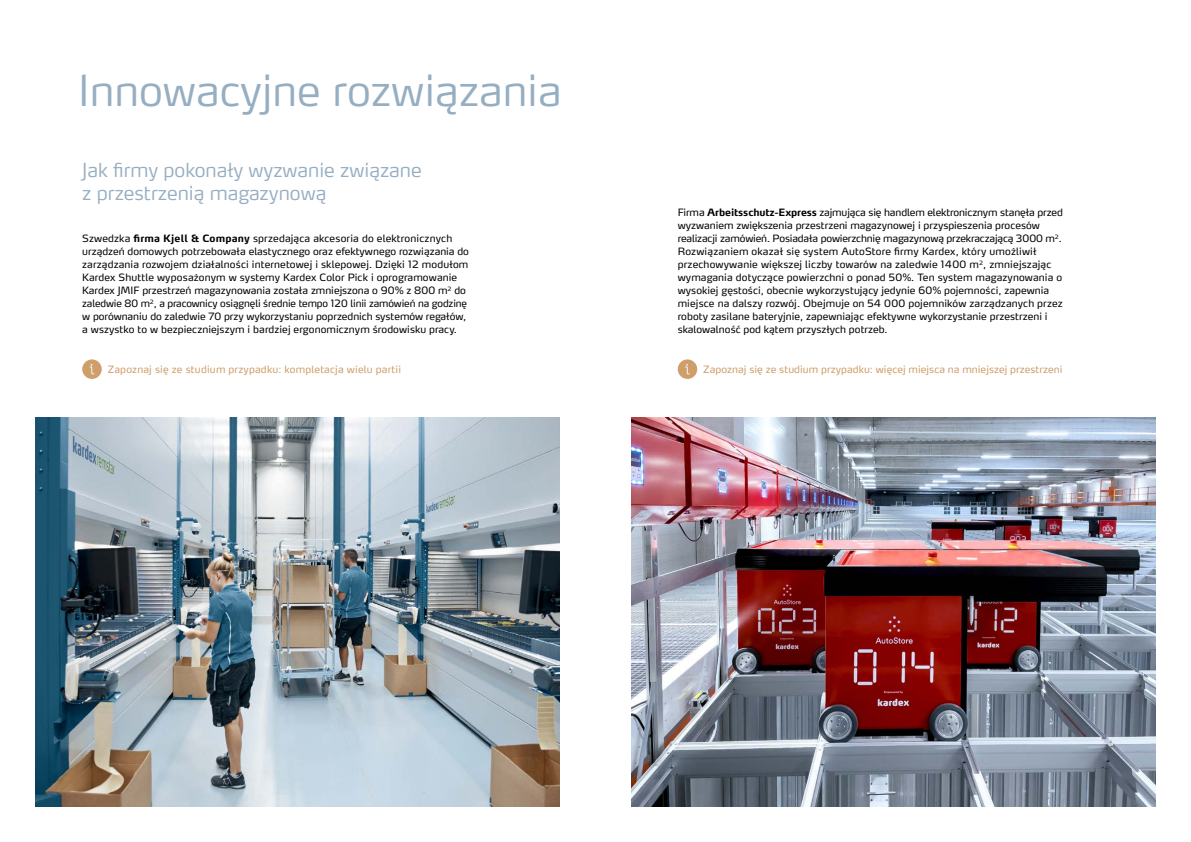
<style>
.page{position:relative;width:1191px;height:842px;background:#fff}
.page>*{position:absolute;margin:0;border:0;box-sizing:border-box;transform-origin:0 0}
.t1{font:300 42px "Max Pro";color:#96aec2}
.t2{font:300 19px/22.8px "Max Pro";color:#96aec2}
.t3{font:10px/13px "Max Pro";letter-spacing:.005em;color:#000}
.t4{font:10px "Max Pro";letter-spacing:.015em;color:#ce9f6b}
.s1{font-weight:700}
</style>
<div class="page">
<img style="left:36px;top:418px;width:524px;height:388px">
<img style="left:631px;top:418px;width:524px;height:388px">
<div style="left:82px;top:359px;width:20px;height:20px;background:#ce9f6b;border-radius:50%"></div>
<svg style="left:90px;top:364px;width:4px;height:10px"></svg>
<div style="left:677px;top:359px;width:20px;height:20px;background:#ce9f6b;border-radius:50%"></div>
<svg style="left:685px;top:364px;width:5px;height:10px"></svg>
<h1 class="t1" style="left:78px;top:55px;width:485px">Innowacyjne rozwiązania</h1>
<h2 class="t2" style="left:82px;top:157px;width:341px">Jak firmy pokonały wyzwanie związane z przestrzenią magazynową</h2>
<p class="t3" style="left:82px;top:231px;width:388px">Szwedzka <span class="s1">firma Kjell &amp; Company</span> sprzedająca akcesoria do elektronicznych urządzeń domowych potrzebowała elastycznego oraz efektywnego rozwiązania do zarządzania rozwojem działalności internetowej i sklepowej. Dzięki 12 modułom Kardex Shuttle wyposażonym w systemy Kardex Color Pick i oprogramowanie Kardex JMIF przestrzeń magazynowania została zmniejszona o 90% z 800 m<sup>2</sup> do zaledwie 80 m<sup>2</sup>, a pracownicy osiągnęli średnie tempo 120 linii zamówień na godzinę w porównaniu do zaledwie 70 przy wykorzystaniu poprzednich systemów regałów, a wszystko to w bezpieczniejszym i bardziej ergonomicznym środowisku pracy.</p>
<p class="t4" style="left:108px;top:361px;width:295px">Zapoznaj się ze studium przypadku: kompletacja wielu partii</p>
<p class="t4" style="left:703px;top:361px;width:361px">Zapoznaj się ze studium przypadku: więcej miejsca na mniejszej przestrzeni</p>
<p class="t3" style="left:677px;top:205px;width:387px">Firma <span class="s1">Arbeitsschutz-Express</span> zajmująca się handlem elektronicznym stanęła przed wyzwaniem zwiększenia przestrzeni magazynowej i przyspieszenia procesów realizacji zamówień. Posiadała powierzchnię magazynową przekraczającą 3000 m<sup>2</sup>.<br>Rozwiązaniem okazał się system AutoStore firmy Kardex, który umożliwił przechowywanie większej liczby towarów na zaledwie 1400 m<sup>2</sup>, zmniejszając wymagania dotyczące powierzchni o ponad 50%. Ten system magazynowania o wysokiej gęstości, obecnie wykorzystujący jedynie 60% pojemności, zapewnia miejsce na dalszy rozwój. Obejmuje on 54 000 pojemników zarządzanych przez roboty zasilane bateryjnie, zapewniając efektywne wykorzystanie przestrzeni i skalowalność pod kątem przyszłych potrzeb.</p>
</div>
